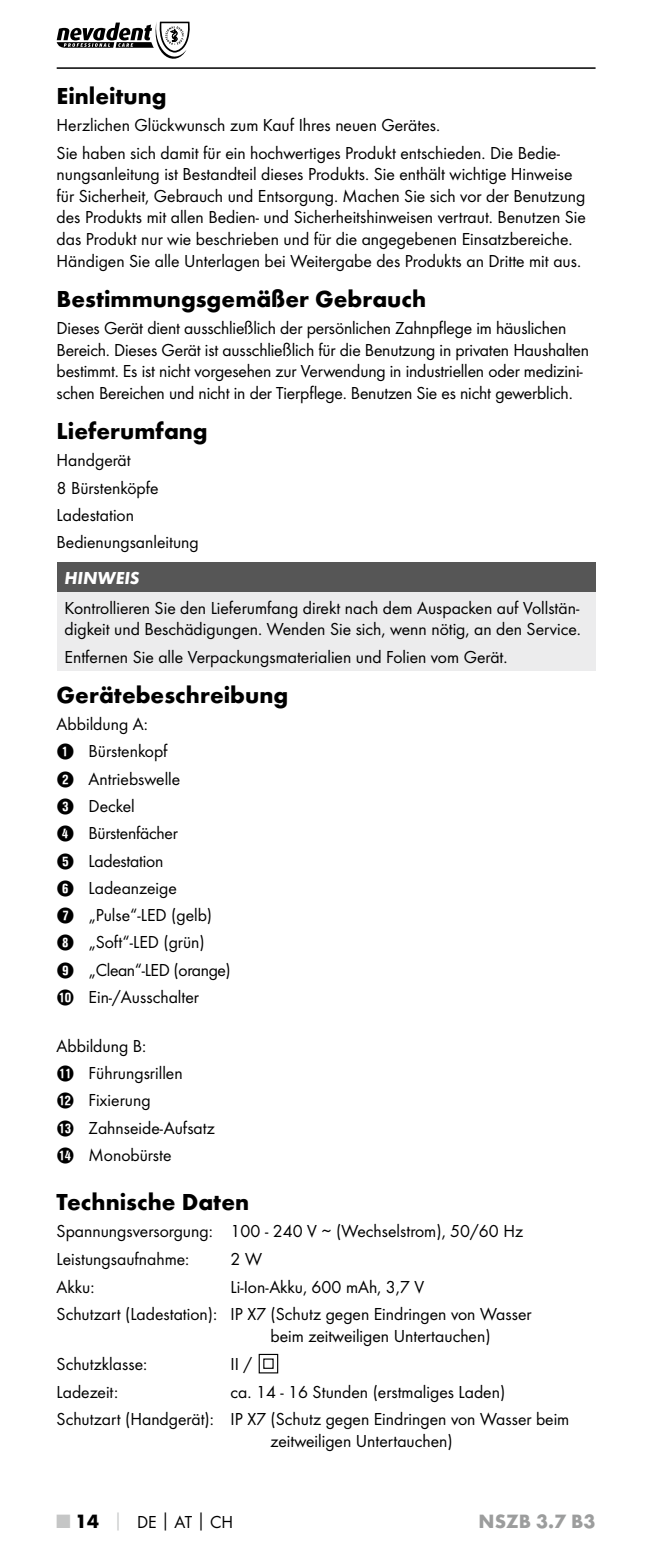
<style>
.page{position:relative;width:652px;height:1560px;background:#fff}
.page>*{position:absolute;margin:0;border:0;box-sizing:border-box;transform-origin:0 0}
.t1{font:700 24px "Futura";color:#000}
.t2{font:700 20px "Futura";color:#9c9d9d}
.t3{font:18px/27.2px "Futura Boo";color:#000}
.t4{font:italic 700 18px "Futura";color:#fff}
.s1{font-family:"Hako PI Nummern"}
.s2{font-family:"Futura";font-weight:700;font-size:20px;color:#c5c6c6}
.s3{font-family:"Futura";font-weight:700;font-size:20px}
.s4{font-family:"Futura";font-weight:700;color:#c5c6c6}
.s5{font-family:"Futura";font-weight:700}
</style>
<div class="page">
<hr style="left:57px;top:67px;width:539px;height:2px;background:#000">
<svg style="left:57px;top:21px;width:133px;height:38px"></svg>
<div style="left:57px;top:562px;width:538px;height:30px;background:#565656"></div>
<div style="left:57px;top:592px;width:538px;height:78px;background:#ececed"></div>
<svg style="left:258px;top:1353px;width:21px;height:20px"></svg>
<h1 class="t1" style="left:57px;top:81px;width:111px">Einleitung</h1>
<p class="t3" style="left:57px;top:112px;width:505px">Herzlichen Glückwunsch zum Kauf Ihres neuen Gerätes.<br>Sie haben sich damit für ein hochwertiges Produkt entschieden. Die Bedie-</p>
<p class="t3" style="left:57px;top:163px;width:531px;line-height:21.6px">nungsanleitung ist Bestandteil dieses Produkts. Sie enthält wichtige Hinweise für Sicherheit, Gebrauch und Entsorgung. Machen Sie sich vor der Benutzung des Produkts mit allen Bedien- und Sicherheitshinweisen vertraut. Benutzen Sie das Produkt nur wie beschrieben und für die angegebenen Einsatzbereiche.<br>Händigen Sie alle Unterlagen bei Weitergabe des Produkts an Dritte mit aus.</p>
<h1 class="t1" style="left:57px;top:284px;width:371px">Bestimmungsgemäßer Gebrauch</h1>
<p class="t3" style="left:57px;top:317px;width:534px;line-height:21.6px">Dieses Gerät dient ausschließlich der persönlichen Zahnpflege im häuslichen Bereich. Dieses Gerät ist ausschließlich für die Benutzung in privaten Haushalten bestimmt. Es ist nicht vorgesehen zur Verwendung in industriellen oder medizini&shy;schen Bereichen und nicht in der Tierpflege. Benutzen Sie es nicht gewerblich.</p>
<h1 class="t1" style="left:57px;top:416px;width:153px">Lieferumfang</h1>
<p class="t3" style="left:57px;top:446px;width:144px">Handgerät<br>8 Bürstenköpfe<br>Ladestation<br>Bedienungsanleitung</p>
<p class="t4" style="left:65px;top:567px;width:76px">HINWEIS</p>
<p class="t3" style="left:65px;top:596px;width:516px;line-height:21.6px">Kontrollieren Sie den Lieferumfang direkt nach dem Auspacken auf Vollstän&shy;digkeit und Beschädigungen. Wenden Sie sich, wenn nötig, an den Service.</p>
<p class="t3" style="left:65px;top:643px;width:442px">Entfernen Sie alle Verpackungsmaterialien und Folien vom Gerät.</p>
<h1 class="t1" style="left:57px;top:679px;width:233px">Gerätebeschreibung</h1>
<p class="t3" style="left:57px;top:710px;width:176px">Abbildung A:<br><span class="s1">1</span> Bürstenkopf<br><span class="s1">2</span> Antriebswelle<br><span class="s1">3</span> Deckel<br><span class="s1">4</span> Bürstenfächer<br><span class="s1">5</span> Ladestation<br><span class="s1">6</span> Ladeanzeige<br><span class="s1">7</span> „Pulse“-LED (gelb)<br><span class="s1">8</span> „Soft“-LED (grün)<br><span class="s1">9</span> „Clean“-LED (orange)<br><span class="s1">0</span> Ein-/Ausschalter</p>
<p class="t3" style="left:57px;top:1032px;width:160px">Abbildung B:<br><span class="s1">Q</span> Führungsrillen<br><span class="s1">W</span> Fixierung<br><span class="s1">E</span> Zahnseide-Aufsatz<br><span class="s1">R</span> Monobürste</p>
<h1 class="t1" style="left:57px;top:1186px;width:194px">Technische Daten</h1>
<p class="t3" style="left:57px;top:1217px;width:468px">Spannungsversorgung: 100 - 240 V ∼ (Wechselstrom), 50/60 Hz<br>Leistungsaufnahme:</p>
<p class="t3" style="left:231px;top:1245px;width:33px">2 W</p>
<p class="t3" style="left:57px;top:1272px;width:39px">Akku:</p>
<p class="t3" style="left:57px;top:1272px;width:476px;text-indent:174px">Li-Ion-Akku, 600 mAh, 3,7 V<br>Schutzart (Ladestation): IP X7 (Schutz gegen Eindringen von Wasser</p>
<p class="t3" style="left:271px;top:1322px;width:222px">beim zeitweiligen Untertauchen)</p>
<p class="t3" style="left:57px;top:1350px;width:92px">Schutzklasse:</p>
<p class="t3" style="left:231px;top:1350px;width:23px">II /</p>
<p class="t3" style="left:57px;top:1377px;width:63px">Ladezeit:</p>
<p class="t3" style="left:57px;top:1377px;width:514px;text-indent:174px">ca. 14 - 16 Stunden (erstmaliges Laden)<br>Schutzart (Handgerät): IP X7 (Schutz gegen Eindringen von Wasser beim</p>
<p class="t3" style="left:271px;top:1427px;width:184px">zeitweiligen Untertauchen)</p>
<p class="t3" style="left:57px;top:1508px;width:178px"><span class="s2">■</span> <span class="s3">14</span> <span class="s4">│</span> DE<span class="s5">│</span>AT<span class="s5">│</span>CH</p>
<p class="t2" style="left:479px;top:1508px;width:118px">NSZB 3.7 B3</p>
</div>
